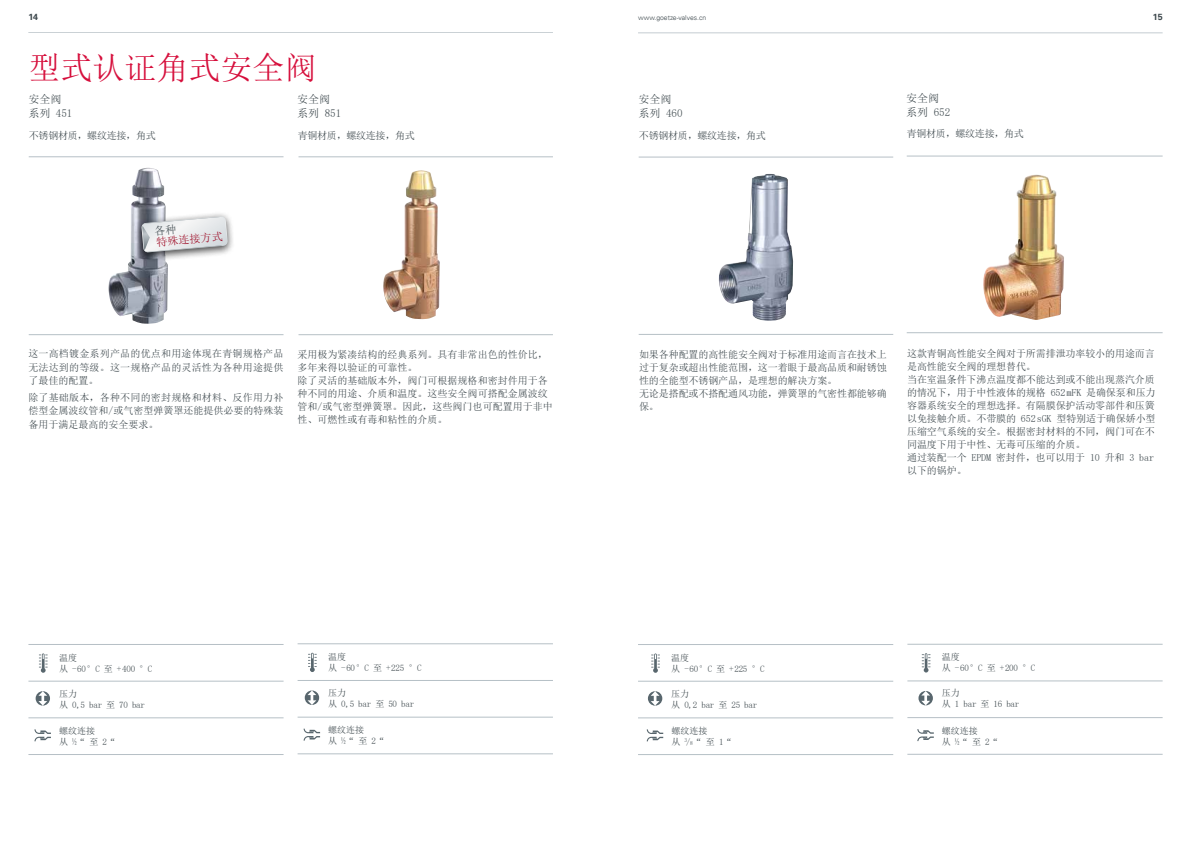
<style>
.page{position:relative;width:1191px;height:842px;background:#fff}
.page>*{position:absolute;margin:0;border:0;box-sizing:border-box;transform-origin:0 0}
.t1{font:32px "Sim Sun";color:#d60f3c}
.t2{font:11px/14px "Sim Sun";color:#3b464b}
.t3{font:11px "Sim Sun";color:#9e0c26}
.t4{font:10px/13px "Sim Sun";letter-spacing:-.01em;color:#3b464b}
.t5{font:9px/11px "Sim Sun";letter-spacing:-.025em;color:#3b464b}
.t6{font:700 8.8px "Univers";color:#3b464b}
.t7{font:300 6.8px "Univers";color:#3b464b}
.s1{font-size:8.8px}
.s2{font-size:5.5px}
</style>
<div class="page">
<hr style="left:28px;top:32px;width:525px;height:1px;background:#b6c0c6">
<hr style="left:638px;top:33px;width:524px;height:1px;background:#b6c0c6">
<hr style="left:29px;top:157px;width:254px;height:1px;background:#b6c0c6">
<hr style="left:298px;top:157px;width:255px;height:1px;background:#b6c0c6">
<hr style="left:29px;top:334px;width:254px;height:1px;background:#b6c0c6">
<hr style="left:298px;top:334px;width:255px;height:1px;background:#b6c0c6">
<hr style="left:638px;top:157px;width:255px;height:1px;background:#b6c0c6">
<hr style="left:638px;top:334px;width:255px;height:1px;background:#b6c0c6">
<hr style="left:28px;top:681px;width:255px;height:1px;background:#b6c0c6">
<hr style="left:28px;top:754px;width:255px;height:1px;background:#b6c0c6">
<hr style="left:28px;top:717px;width:255px;height:1px;background:#b6c0c6">
<hr style="left:28px;top:644px;width:255px;height:1px;background:#b6c0c6">
<hr style="left:297px;top:680px;width:256px;height:1px;background:#b6c0c6">
<hr style="left:297px;top:753px;width:256px;height:1px;background:#b6c0c6">
<hr style="left:297px;top:717px;width:256px;height:1px;background:#b6c0c6">
<hr style="left:297px;top:643px;width:256px;height:1px;background:#b6c0c6">
<hr style="left:638px;top:681px;width:255px;height:1px;background:#b6c0c6">
<hr style="left:638px;top:754px;width:255px;height:1px;background:#b6c0c6">
<hr style="left:638px;top:718px;width:255px;height:1px;background:#b6c0c6">
<hr style="left:638px;top:644px;width:255px;height:1px;background:#b6c0c6">
<img style="left:108px;top:168px;width:60px;height:156px">
<img style="left:383px;top:170px;width:57px;height:149px">
<img style="left:718px;top:174px;width:75px;height:147px">
<hr style="left:906px;top:156px;width:256px;height:1px;background:#b6c0c6">
<hr style="left:906px;top:332px;width:256px;height:1px;background:#b6c0c6">
<hr style="left:907px;top:681px;width:255px;height:1px;background:#b6c0c6">
<hr style="left:907px;top:754px;width:255px;height:1px;background:#b6c0c6">
<hr style="left:907px;top:717px;width:255px;height:1px;background:#b6c0c6">
<img style="left:983px;top:174px;width:81px;height:146px">
<hr style="left:907px;top:644px;width:255px;height:1px;background:#b6c0c6">
<svg style="left:34px;top:729px;width:17px;height:12px"></svg>
<svg style="left:36px;top:691px;width:14px;height:15px"></svg>
<svg style="left:39px;top:653px;width:9px;height:20px"></svg>
<svg style="left:303px;top:729px;width:17px;height:12px"></svg>
<svg style="left:305px;top:690px;width:14px;height:15px"></svg>
<svg style="left:308px;top:653px;width:9px;height:19px"></svg>
<svg style="left:647px;top:729px;width:16px;height:12px"></svg>
<svg style="left:648px;top:691px;width:14px;height:15px"></svg>
<svg style="left:651px;top:653px;width:9px;height:20px"></svg>
<svg style="left:917px;top:729px;width:16px;height:12px"></svg>
<svg style="left:918px;top:691px;width:15px;height:14px"></svg>
<svg style="left:921px;top:653px;width:9px;height:19px"></svg>
<div style="left:134px;top:212px;width:101px;height:51px;background:#000;opacity:.75"></div>
<svg style="left:141px;top:216px;width:87px;height:37px"></svg>
<p class="t6" style="left:28px;top:12px;width:11px">14</p>
<p class="t7" style="left:638px;top:13px;width:70px">www.goetze-valves.cn</p>
<p class="t6" style="left:1152px;top:12px;width:11px">15</p>
<h1 class="t1" style="left:28px;top:51px;width:289px">型式认证角式安全阀</h1>
<p class="t2" style="left:28px;top:92px;width:45px">安全阀系列 451</p>
<p class="t4" style="left:29px;top:128px;width:128px">不锈钢材质，螺纹连接，角式</p>
<p class="t4" style="left:298px;top:128px;width:119px">青铜材质，螺纹连接，角式</p>
<p class="t2" style="left:297px;top:92px;width:45px">安全阀系列 851</p>
<p class="t2" style="left:638px;top:92px;width:45px">安全阀系列 460</p>
<p class="t4" style="left:639px;top:128px;width:128px">不锈钢材质，螺纹连接，角式</p>
<p class="t2" style="left:906px;top:91px;width:45px">安全阀系列 652</p>
<p class="t4" style="left:906px;top:127px;width:119px">青铜材质，螺纹连接，角式</p>
<p class="t3" style="left:156px;top:237px;width:68px;rotate:-5deg">特殊连接方式</p>
<p class="t4" style="left:28px;top:347px;width:257px;line-height:13.5px;text-align:justify">这一高档镀金系列产品的优点和用途体现在青铜规格产品无法达到的等级。这一规格产品的灵活性为各种用途提供了最佳的配置。</p>
<p class="t4" style="left:28px;top:390px;width:257px;line-height:13.5px;text-align:justify">除了基础版本，各种不同的密封规格和材料、反作用力补偿型金属波纹管和/或气密型弹簧罩还能提供必要的特殊装备用于满足最高的安全要求。</p>
<p class="t4" style="left:297px;top:348px;width:256px">采用极为紧凑结构的经典系列。具有非常出色的性价比，多年来得以验证的可靠性。<br>除了灵活的基础版本外，阀门可根据规格和密封件用于各种不同的用途、介质和温度。这些安全阀可搭配金属波纹管和/或气密型弹簧罩。因此，这些阀门也可配置用于非中性、可燃性或有毒和粘性的介质。</p>
<p class="t4" style="left:639px;top:348px;width:249px">如果各种配置的高性能安全阀对于标准用途而言在技术上过于复杂或超出性能范围，这一着眼于最高品质和耐锈蚀性的全能型不锈钢产品，是理想的解决方案。<br>无论是搭配或不搭配通风功能，弹簧罩的气密性都能够确保。</p>
<p class="t4" style="left:907px;top:347px;width:250px">这款青铜高性能安全阀对于所需排泄功率较小的用途而言是高性能安全阀的理想替代。<br>当在室温条件下沸点温度都不能达到或不能出现蒸汽介质的情况下，用于中性液体的规格 652mFK 是确保泵和压力容器系统安全的理想选择。有隔膜保护活动零部件和压簧以免接触介质。不带膜的 652sGK 型特别适于确保娇小型压缩空气系统的安全。根据密封材料的不同，阀门可在不同温度下用于中性、无毒可压缩的介质。<br>通过装配一个 EPDM 密封件，也可以用于 10 升和 3 bar以下的锅炉。</p>
<p class="t5" style="left:59px;top:652px;width:95px">温度<br>从 -60°C 至 +400 °C</p>
<p class="t5" style="left:328px;top:651px;width:95px">温度<br>从 -60°C 至 +225 °C</p>
<p class="t5" style="left:671px;top:652px;width:95px">温度<br>从 -60°C 至 +225 °C</p>
<p class="t5" style="left:942px;top:652px;width:95px">温度<br>从 -60°C 至 +200 °C</p>
<p class="t5" style="left:59px;top:688px;width:88px">压力<br>从 0,5 bar 至 70 bar</p>
<p class="t5" style="left:328px;top:687px;width:88px">压力<br>从 0,5 bar 至 50 bar</p>
<p class="t5" style="left:671px;top:688px;width:88px">压力<br>从 0,2 bar 至 25 bar</p>
<p class="t5" style="left:942px;top:688px;width:79px">压力<br>从 1 bar 至 16 bar</p>
<p class="t5" style="left:59px;top:725px;width:58px">螺纹连接<br>从 ½“ 至 2“</p>
<p class="t5" style="left:328px;top:725px;width:58px">螺纹连接<br>从 ½“ 至 2“</p>
<p class="t5" style="left:671px;top:725px;width:62px">螺纹连接<br>从 <sup>3</sup><span class="s1">/</span><span class="s2">8</span>“ 至 1“</p>
<p class="t5" style="left:942px;top:725px;width:58px">螺纹连接<br>从 ½“ 至 2“</p>
</div>
